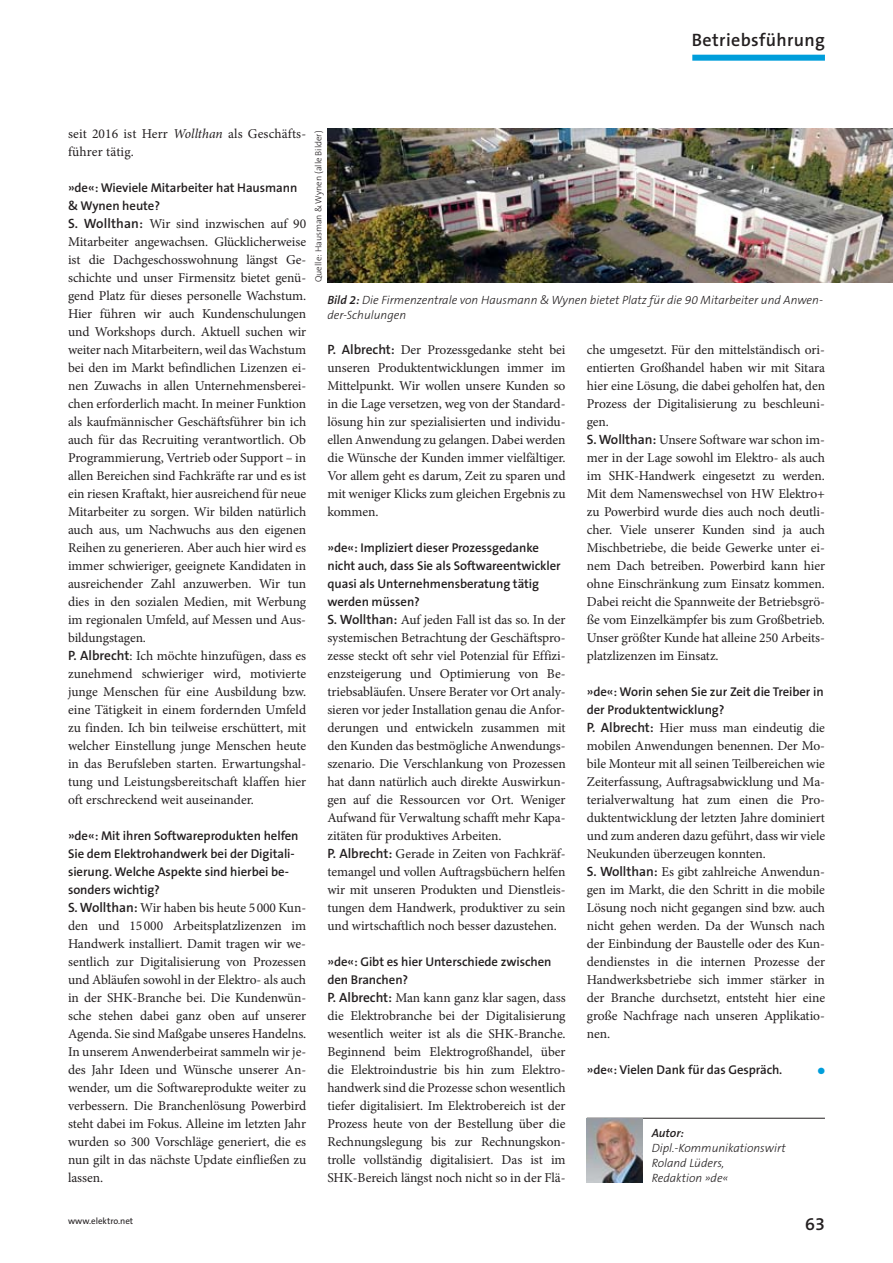
<style>
.page{position:relative;width:893px;height:1263px;background:#fff}
.page>*{position:absolute;margin:0;border:0;box-sizing:border-box;transform-origin:0 0}
.t1{font:600 18px "The Sans Os F";letter-spacing:.02em;color:#231f20}
.t2{font:13.5px/18px "Minion Pro";letter-spacing:-.005em;color:#231f20}
.t3{font:600 12.75px/18px "The Sans Os F";letter-spacing:-.005em;color:#231f20}
.t4{font:italic 300 12px/15px "The Sans Os F";color:#231f20}
.t5{font:italic 600 12px "The Sans Os F";letter-spacing:-.005em;color:#231f20}
.t6{font:300 9px "The Sans Os F";color:#231f20}
.t7{font:9px "The Sans Os F";color:#231f20}
.t8{font:9px "Zapf Dingbats Std";color:#009edb}
.s1{font-style:italic}
.s2{font-family:"The Sans Os F";font-weight:600}
.s3{font-weight:600}
</style>
<div class="page">
<img style="left:328px;top:129px;width:565px;height:153px">
<hr style="left:587px;top:1118px;width:238px;height:1px;background:#231f20">
<img style="left:587px;top:1118px;width:55px;height:64px">
<div style="left:692px;top:55px;width:133px;height:6px;background:#009edb"></div>
<h1 class="t1" style="left:692px;top:31px;width:134px">Betriebsführung</h1>
<p class="t2" style="left:68px;top:126px;width:240px">seit 2016 ist Herr <span class="s1">Wollthan</span> als Geschäfts&shy;führer tätig.</p>
<p class="t3" style="left:68px;top:179px;width:231px">»de«: Wieviele Mitarbeiter hat Hausmann &amp; Wynen heute?</p>
<p class="t2" style="left:68px;top:216px;width:240px"><span class="s2">S. Wollthan:</span> Wir sind inzwischen auf 90<br>Mitarbeiter angewachsen. Glücklicherweise ist die Dachgeschosswohnung längst Ge&shy;schichte und unser Firmensitz bietet genü&shy;gend Platz für dieses personelle Wachstum.<br>Hier führen wir auch Kundenschulungen und Workshops durch. Aktuell suchen wir weiter nach Mitarbeitern, weil das Wachstum bei den im Markt befindlichen Lizenzen ei&shy;nen Zuwachs in allen Unternehmensberei&shy;chen erforderlich macht. In meiner Funktion als kaufmännischer Geschäftsführer bin ich auch für das Recruiting verantwortlich. Ob Programmierung, Vertrieb oder Support – in allen Bereichen sind Fachkräfte rar und es ist ein riesen Kraftakt, hier ausreichend für neue Mitarbeiter zu sorgen. Wir bilden natürlich auch aus, um Nachwuchs aus den eigenen Reihen zu generieren. Aber auch hier wird es immer schwieriger, geeignete Kandidaten in ausreichender Zahl anzuwerben. Wir tun dies in den sozialen Medien, mit Werbung im regionalen Umfeld, auf Messen und Aus&shy;bildungstagen.<br><span class="s2">P. Albrecht</span>: Ich möchte hinzufügen, dass es zunehmend schwieriger wird, motivierte junge Menschen für eine Ausbildung bzw. eine Tätigkeit in einem fordernden Umfeld zu finden. Ich bin teilweise erschüttert, mit welcher Einstellung junge Menschen heute in das Berufsleben starten. Erwartungshal&shy;tung und Leistungsbereitschaft klaffen hier oft erschreckend weit auseinander.</p>
<p class="t3" style="left:68px;top:827px;width:232px">»de«: Mit ihren Softwareprodukten helfen Sie dem Elektrohandwerk bei der Digitali&shy;sierung. Welche Aspekte sind hierbei be&shy;sonders wichtig?</p>
<p class="t2" style="left:68px;top:900px;width:240px;text-align:justify"><span class="s2">S. Wollthan:</span> Wir haben bis heute 5 000 Kun&shy;den und 15 000 Arbeitsplatzlizenzen im Handwerk installiert. Damit tragen wir we&shy;sentlich zur Digitalisierung von Prozessen und Abläufen sowohl in der Elektro- als auch in der SHK-Branche bei. Die Kundenwün&shy;sche stehen dabei ganz oben auf unserer Agenda. Sie sind Maßgabe unseres Handelns.<br>In unserem Anwenderbeirat sammeln wir je&shy;des Jahr Ideen und Wünsche unserer An&shy;wender, um die Softwareprodukte weiter zu verbessern. Die Branchenlösung Powerbird steht dabei im Fokus. Alleine im letzten Jahr wurden so 300 Vorschläge generiert, die es nun gilt in das nächste Update einfließen zu lassen.</p>
<p class="t6" style="left:314px;top:282px;width:153px;rotate:-90deg">Quelle: Hausman &amp; Wynen (alle Bilder)</p>
<p class="t4" style="left:327px;top:293px;width:497px"><span class="s3">Bild 2:</span> Die Firmenzentrale von Hausmann &amp; Wynen bietet Platz für die 90 Mitarbeiter und Anwen&shy;der-Schulungen</p>
<p class="t2" style="left:327px;top:342px;width:240px;text-align:justify"><span class="s2">P. Albrecht:</span> Der Prozessgedanke steht bei unseren Produktentwicklungen immer im Mittelpunkt. Wir wollen unsere Kunden so in die Lage versetzen, weg von der Standard&shy;lösung hin zur spezialisierten und individu&shy;ellen Anwendung zu gelangen. Dabei werden die Wünsche der Kunden immer vielfältiger.<br>Vor allem geht es darum, Zeit zu sparen und mit weniger Klicks zum gleichen Ergebnis zu kommen.</p>
<p class="t3" style="left:327px;top:539px;width:235px">»de«: Impliziert dieser Prozessgedanke nicht auch, dass Sie als Softwareentwickler quasi als Unternehmensberatung tätig werden müssen?</p>
<p class="t2" style="left:327px;top:612px;width:240px"><span class="s2">S. Wollthan:</span> Auf jeden Fall ist das so. In der systemischen Betrachtung der Geschäftspro&shy;zesse steckt oft sehr viel Potenzial für Effizi&shy;enzsteigerung und Optimierung von Be&shy;triebsabläufen. Unsere Berater vor Ort analy&shy;sieren vor jeder Installation genau die Anfor&shy;derungen und entwickeln zusammen mit den Kunden das bestmögliche Anwendungs&shy;szenario. Die Verschlankung von Prozessen hat dann natürlich auch direkte Auswirkun&shy;gen auf die Ressourcen vor Ort. Weniger Aufwand für Verwaltung schafft mehr Kapa&shy;zitäten für produktives Arbeiten.<br><span class="s2">P. Albrecht:</span> Gerade in Zeiten von Fachkräf&shy;temangel und vollen Auftragsbüchern helfen wir mit unseren Produkten und Dienstleis&shy;tungen dem Handwerk, produktiver zu sein und wirtschaftlich noch besser dazustehen.</p>
<p class="t3" style="left:327px;top:953px;width:226px">»de«: Gibt es hier Unterschiede zwischen den Branchen?</p>
<p class="t2" style="left:327px;top:990px;width:240px;text-align:justify"><span class="s2">P. Albrecht:</span> Man kann ganz klar sagen, dass die Elektrobranche bei der Digitalisierung wesentlich weiter ist als die SHK-Branche.<br>Beginnend beim Elektrogroßhandel, über die Elektroindustrie bis hin zum Elektro&shy;handwerk sind die Prozesse schon wesentlich tiefer digitalisiert. Im Elektrobereich ist der Prozess heute von der Bestellung über die Rechnungslegung bis zur Rechnungskon&shy;trolle vollständig digitalisiert. Das ist im SHK-Bereich längst noch nicht so in der Flä-</p>
<p class="t2" style="left:587px;top:342px;width:240px">che umgesetzt. Für den mittelständisch ori&shy;entierten Großhandel haben wir mit Sitara hier eine Lösung, die dabei geholfen hat, den Prozess der Digitalisierung zu beschleuni&shy;gen.<br><span class="s2">S. Wollthan:</span> Unsere Software war schon im&shy;mer in der Lage sowohl im Elektro- als auch im SHK-Handwerk eingesetzt zu werden.<br>Mit dem Namenswechsel von HW Elektro+ zu Powerbird wurde dies auch noch deutli&shy;cher. Viele unserer Kunden sind ja auch Mischbetriebe, die beide Gewerke unter ei&shy;nem Dach betreiben. Powerbird kann hier ohne Einschränkung zum Einsatz kommen.<br>Dabei reicht die Spannweite der Betriebsgrö&shy;ße vom Einzelkämpfer bis zum Großbetrieb.<br>Unser größter Kunde hat alleine 250 Arbeits&shy;platzlizenzen im Einsatz.</p>
<p class="t3" style="left:587px;top:683px;width:238px">»de«: Worin sehen Sie zur Zeit die Treiber in der Produktentwicklung?</p>
<p class="t2" style="left:587px;top:720px;width:240px"><span class="s2">P. Albrecht:</span> Hier muss man eindeutig die mobilen Anwendungen benennen. Der Mo&shy;bile Monteur mit all seinen Teilbereichen wie Zeiterfassung, Auftragsabwicklung und Ma&shy;terialverwaltung hat zum einen die Pro&shy;duktentwicklung der letzten Jahre dominiert und zum anderen dazu geführt, dass wir viele Neukunden überzeugen konnten.<br><span class="s2">S. Wollthan:</span> Es gibt zahlreiche Anwendun&shy;gen im Markt, die den Schritt in die mobile Lösung noch nicht gegangen sind bzw. auch nicht gehen werden. Da der Wunsch nach der Einbindung der Baustelle oder des Kun&shy;dendienstes in die internen Prozesse der Handwerksbetriebe sich immer stärker in der Branche durchsetzt, entsteht hier eine große Nachfrage nach unseren Applikatio&shy;nen.</p>
<p class="t3" style="left:587px;top:1061px;width:197px">»de«: Vielen Dank für das Gespräch.</p>
<p class="t8" style="left:818px;top:1066px;width:9px">●</p>
<p class="t5" style="left:652px;top:1128px;width:34px">Autor:</p>
<p class="t4" style="left:652px;top:1141px;width:136px">Dipl.-Kommunikationswirt<br>Roland Lüders,<br>Redaktion »de«</p>
<p class="t7" style="left:68px;top:1217px;width:67px">www.elektro.net</p>
<h1 class="t1" style="left:805px;top:1215px;width:21px">63</h1>
</div>
